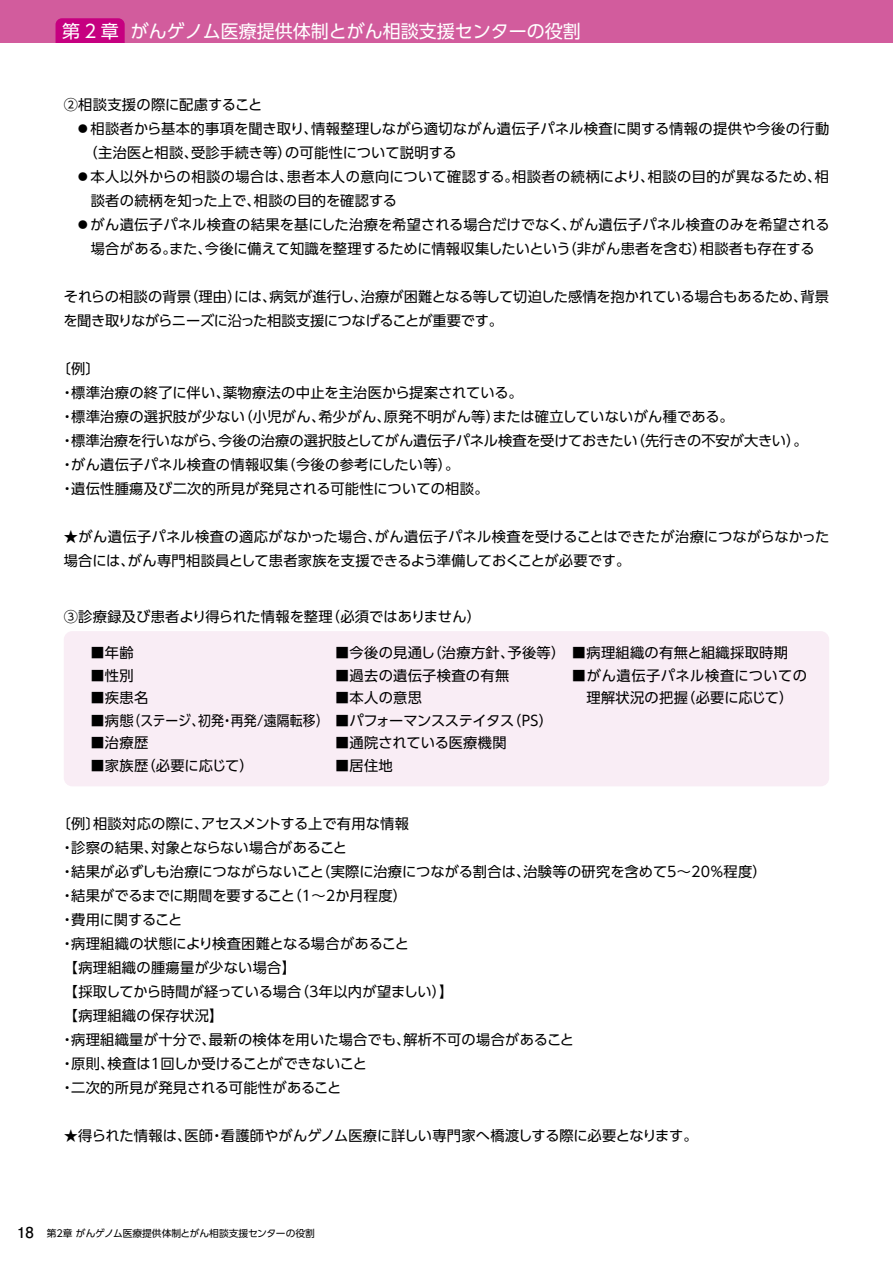
<style>
.page{position:relative;width:893px;height:1263px;background:#fff}
.page>*{position:absolute;margin:0;border:0;box-sizing:border-box;transform-origin:0 0}
.t1{font:18px "UD Shin Go Pro";color:#fff}
.t2{font:14.25px/24px "UD Shin Go Pro";letter-spacing:.01em;color:#000}
.t3{font:14.25px/24px "UD Shin Go Pro";letter-spacing:-.015em;color:#000}
.t4{font:14.25px "UD Shin Go Pro";letter-spacing:-.01em;color:#000}
.t5{font:14.25px "UD Shin Go Pro";letter-spacing:-.02em;color:#000}
.t6{font:9.75px "UD Shin Go Pro";color:#000}
.s1{font-weight:500}
.s2{font-family:"Koz Go Pr 6 N"}
.s3{font-family:"Futo Go B101 Pro";font-weight:700;font-size:15px}
</style>
<div class="page">
<div style="left:64px;top:631px;width:765px;height:155px;background:#f9edf5;border-radius:9px"></div>
<div style="left:0;top:0;width:893px;height:43px;background:#d25c9d"></div>
<div style="left:56px;top:18px;width:69px;height:25px;background:#c60080"></div>
<p class="t1" style="left:62px;top:17px;width:520px">第 2 章 がんゲノム医療提供体制とがん相談支援センターの役割</p>
<p class="t1" style="left:131px;top:17px;width:253px">ゲノム医療相談支援のプロセス</p>
<p class="t2" style="left:64px;top:93px;width:214px">②相談支援の際に配慮すること　</p>
<p class="t2" style="left:84px;top:117px;width:747px;text-indent:-8px"><span class="s1">●</span>相談者から基本的事項を聞き取り、情報整理しながら適切ながん遺伝子パネル検査に関する情報の提供や今後の行動（主治医と相談、受診手続き等）の可能性について説明する</p>
<p class="t2" style="left:91px;top:165px;width:740px;text-indent:-15px"><span class="s1">●</span>本人以外からの相談の場合は、患者本人の意向について確認する。相談者の続柄により、相談の目的が異なるため、相談者の続柄を知った上で、相談の目的を確認する</p>
<p class="t2" style="left:76px;top:212px;width:755px;text-align:center"><span class="s1">●</span>がん遺伝子パネル検査の結果を基にした治療を希望される場合だけでなく、がん遺伝子パネル検査のみを希望される場合がある。また、今後に備えて知識を整理するために情報収集したいという（非がん患者を含む）相談者も存在する</p>
<p class="t3" style="left:63px;top:284px;width:767px">それらの相談の背景（理由）には、病気が進行し、治療が困難となる等して切迫した感情を抱かれている場合もあるため、背景を聞き取りながらニーズに沿った相談支援につなげることが重要です。</p>
<p class="t2" style="left:57px;top:356px;width:752px">〔例〕<br>・標準治療の終了に伴い、薬物療法の中止を主治医から提案されている。<br>・標準治療の選択肢が少ない（小児がん、希少がん、原発不明がん等）または確立していないがん種である。<br>・標準治療を行いながら、今後の治療の選択肢としてがん遺伝子パネル検査を受けておきたい（先行きの不安が大きい）。・がん遺伝子パネル検査の情報収集（今後の参考にしたい等）。<br>・遺伝性腫瘍及び二次的所見が発見される可能性についての相談。</p>
<p class="t2" style="left:64px;top:524px;width:767px"><span class="s1">★</span>がん遺伝子パネル検査の適応がなかった場合、がん遺伝子パネル検査を受けることはできたが治療につながらなかった場合には、がん専門相談員として患者家族を支援できるよう準備しておくことが必要です。</p>
<p class="t2" style="left:64px;top:604px;width:419px">③診療録及び患者より得られた情報を整理（必須ではありません）</p>
<p class="t2" style="left:90px;top:640px;width:45px"><span class="s2">■</span>年齢</p>
<p class="t2" style="left:90px;top:663px;width:45px"><span class="s2">■</span>性別</p>
<p class="t2" style="left:90px;top:685px;width:59px"><span class="s2">■</span>疾患名</p>
<p class="t5" style="left:90px;top:709px;width:464px"><span class="s2">■</span>病態（ステージ、初発・再発/遠隔転移） <span class="s2">■</span>パフォーマンスステイタス（PS）</p>
<p class="t2" style="left:90px;top:730px;width:59px"><span class="s2">■</span>治療歴</p>
<p class="t4" style="left:90px;top:754px;width:165px"><span class="s2">■</span>家族歴（必要に応じて）</p>
<p class="t2" style="left:335px;top:640px;width:232px"><span class="s2">■</span>今後の見通し（治療方針、予後等）</p>
<p class="t2" style="left:335px;top:663px;width:176px"><span class="s2">■</span>過去の遺伝子検査の有無</p>
<p class="t2" style="left:335px;top:685px;width:88px"><span class="s2">■</span>本人の意思</p>
<p class="t2" style="left:335px;top:730px;width:173px"><span class="s2">■</span>通院されている医療機関</p>
<p class="t2" style="left:335px;top:753px;width:59px"><span class="s2">■</span>居住地</p>
<p class="t2" style="left:572px;top:640px;width:218px"><span class="s2">■</span>病理組織の有無と組織採取時期</p>
<p class="t2" style="left:572px;top:664px;width:237px;line-height:22.5px"><span class="s2">■</span>がん遺伝子パネル検査についての　理解状況の把握（必要に応じて）</p>
<p class="t2" style="left:57px;top:811px;width:712px">〔例〕相談対応の際に、アセスメントする上で有用な情報<br>・診察の結果、対象とならない場合があること<br>・結果が必ずしも治療につながらないこと（実際に治療につながる割合は、治験等の研究を含めて5～20％程度）・結果がでるまでに期間を要すること（1～2か月程度）<br>・費用に関すること<br>・病理組織の状態により検査困難となる場合があること<br><span class="s2">【</span>病理組織の腫瘍量が少ない場合】<br><span class="s2">【</span>採取してから時間が経っている場合（3年以内が望ましい）】<br><span class="s2">【</span>病理組織の保存状況】<br>・病理組織量が十分で、最新の検体を用いた場合でも、解析不可の場合があること<br>・原則、検査は1回しか受けることができないこと<br>・二次的所見が発見される可能性があること</p>
<p class="t4" style="left:64px;top:1124px;width:635px"><span class="s2">★</span>得られた情報は、医師・看護師やがんゲノム医療に詳しい専門家へ橋渡しする際に必要となります。</p>
<p class="t6" style="left:17px;top:1225px;width:299px"><span class="s3">18</span> 第2章 がんゲノム医療提供体制とがん相談支援センターの役割</p>
</div>
